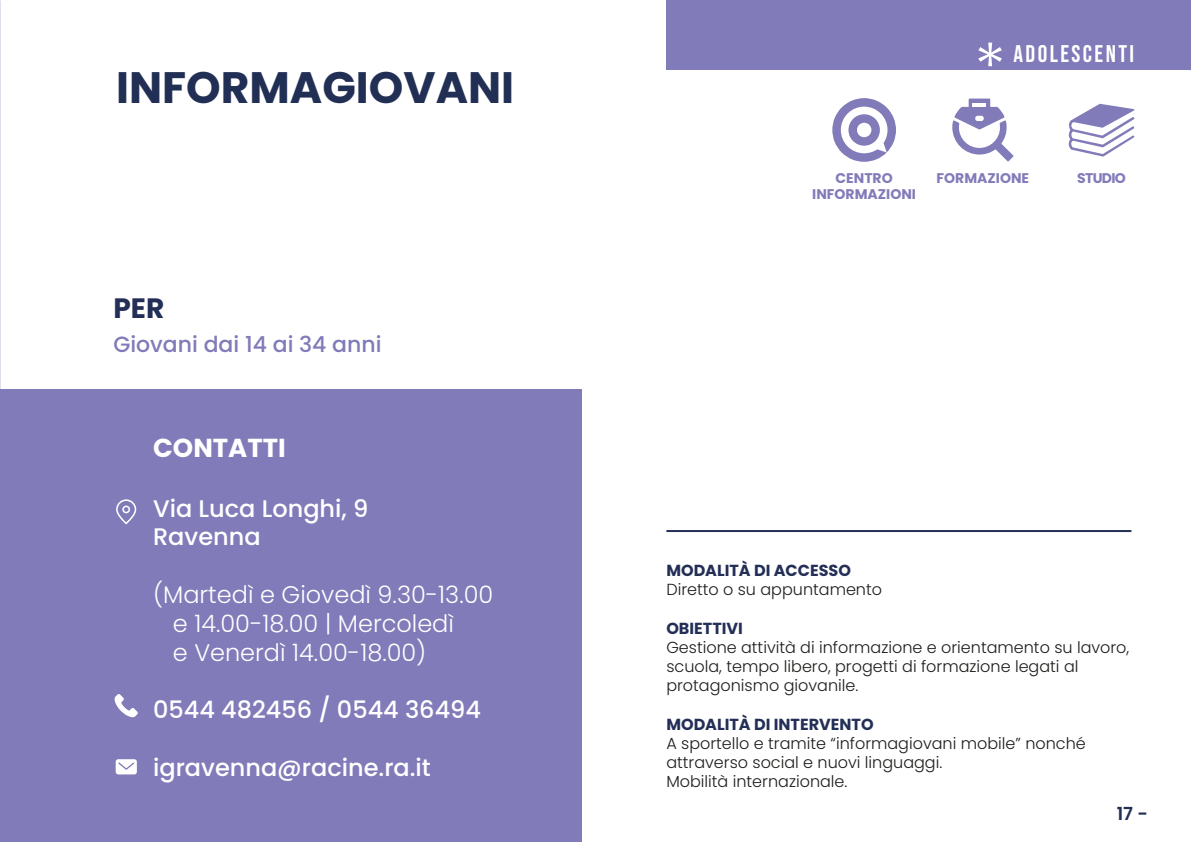
<style>
.page{position:relative;width:1191px;height:842px;background:#fff}
.page>*{position:absolute;margin:0;border:0;box-sizing:border-box;transform-origin:0 0}
.t1{font:700 44px "Poppins";color:#222f55}
.t2{font:700 28px "Poppins";color:#232f56}
.t3{font:700 26px "Poppins";color:#fff}
.t4{font:300 24px "Poppins";color:#fff}
.t5{font:500 24px "Poppins";color:#fff}
.t6{font:24px "Bebas Neue";letter-spacing:.1em;color:#fff}
.t7{font:500 22px "Poppins";color:#807bb9}
.t8{font:600 18px "Poppins";color:#222f55}
.t9{font:300 16px/19.2px "Poppins";color:#1d1d1b}
.t10{font:700 16px "Poppins";color:#232f56}
.t11{font:700 14px "Poppins";color:#817bb9}
</style>
<div class="page">
<div style="left:0;top:389px;width:581px;height:453px;background:#817bb9"></div>
<svg style="left:114px;top:694px;width:24px;height:23px"></svg>
<svg style="left:116px;top:499px;width:20px;height:25px"></svg>
<hr style="left:666px;top:530px;width:465px;height:2px;background:#232f56">
<svg style="left:1068px;top:104px;width:66px;height:53px"></svg>
<svg style="left:952px;top:99px;width:61px;height:62px"></svg>
<div style="left:975px;top:116px;width:8px;height:5px;background:#fff;border-radius:2px"></div>
<hr style="left:972px;top:104px;width:14px;height:3px;background:#fff">
<svg style="left:832px;top:98px;width:64px;height:64px"></svg>
<svg style="left:116px;top:759px;width:21px;height:15px"></svg>
<div style="left:666px;top:0;width:525px;height:69px;background:#817bb9"></div>
<svg style="left:978px;top:43px;width:24px;height:23px"></svg>
<p class="t1" style="left:116px;top:63px;width:399px">INFORMAGIOVANI</p>
<p class="t2" style="left:113px;top:292px;width:52px">PER</p>
<p class="t7" style="left:113px;top:332px;width:270px">Giovani dai 14 ai 34 anni</p>
<p class="t3" style="left:153px;top:432px;width:134px">CONTATTI</p>
<p class="t5" style="left:153px;top:494px;width:217px">Via Luca Longhi, 9</p>
<p class="t5" style="left:153px;top:523px;width:109px">Ravenna</p>
<p class="t4" style="left:153px;top:581px;width:342px">(Martedì e Giovedì 9.30-13.00</p>
<p class="t4" style="left:173px;top:609px;width:283px">e 14.00-18.00 | Mercoledì</p>
<p class="t4" style="left:173px;top:638px;width:255px">e Venerdì 14.00-18.00)</p>
<p class="t5" style="left:153px;top:696px;width:329px">0544 482456 / 0544 36494</p>
<p class="t5" style="left:153px;top:753px;width:279px">igravenna@racine.ra.it</p>
<p class="t6" style="left:1013px;top:40px;width:122px">ADOLESCENTI</p>
<p class="t11" style="left:835px;top:170px;width:59px">CENTRO</p>
<p class="t11" style="left:936px;top:170px;width:94px">FORMAZIONE</p>
<p class="t11" style="left:1077px;top:170px;width:50px">STUDIO</p>
<p class="t11" style="left:812px;top:186px;width:105px">INFORMAZIONI</p>
<p class="t10" style="left:666px;top:561px;width:186px">MODALITÀ DI ACCESSO</p>
<p class="t9" style="left:666px;top:580px;width:217px">Diretto o su appuntamento</p>
<p class="t10" style="left:666px;top:619px;width:78px">OBIETTIVI</p>
<p class="t9" style="left:666px;top:638px;width:464px">Gestione attività di informazione e orientamento su lavoro, scuola, tempo libero, progetti di formazione legati al protagonismo giovanile.</p>
<p class="t10" style="left:666px;top:715px;width:209px">MODALITÀ DI INTERVENTO</p>
<p class="t9" style="left:666px;top:734px;width:421px">A sportello e tramite “informagiovani mobile” nonché attraverso social e nuovi linguaggi.</p>
<p class="t9" style="left:666px;top:772px;width:183px">Mobilità internazionale.</p>
<p class="t8" style="left:1116px;top:803px;width:33px">17 -</p>
</div>
